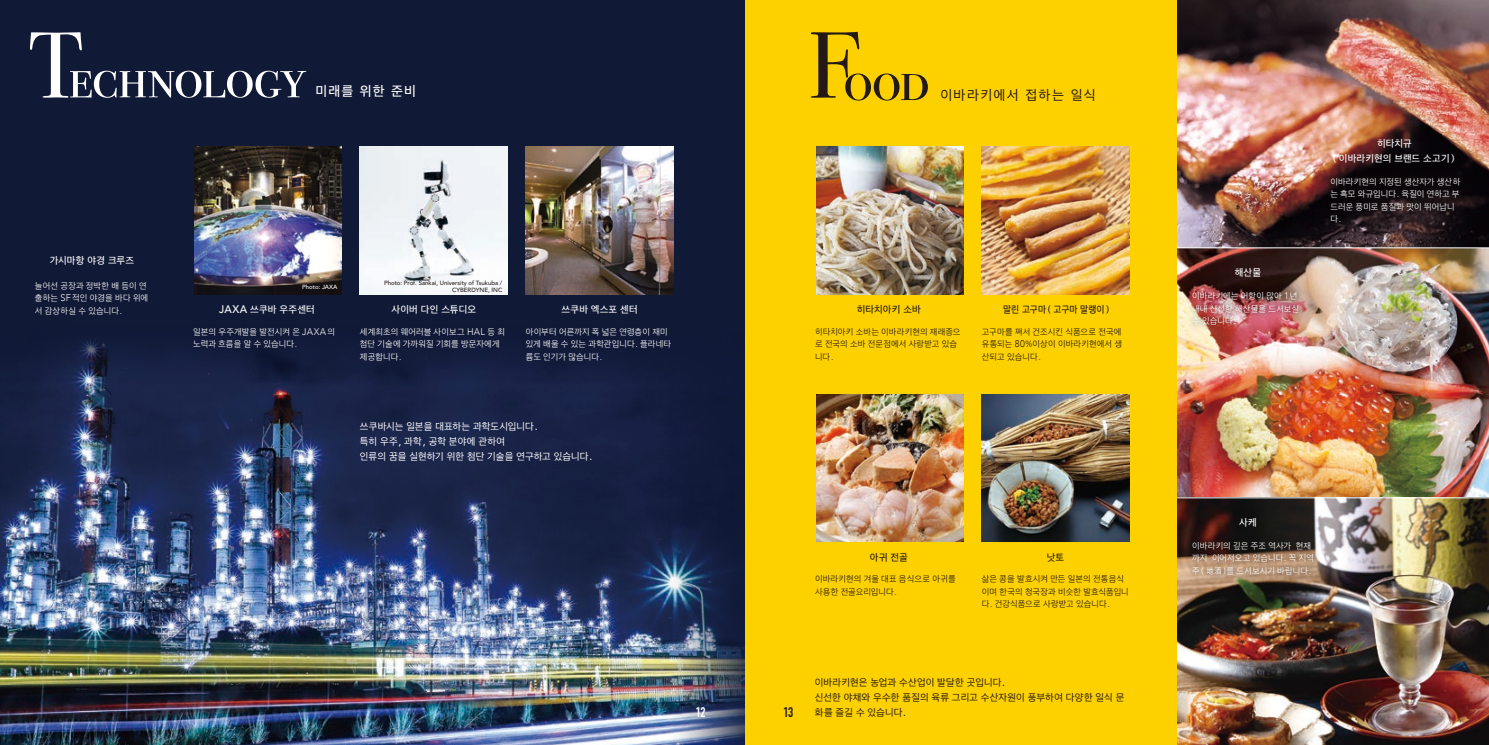
<style>
.page{position:relative;width:1489px;height:745px;background:#fff}
.page>*{position:absolute;margin:0;border:0;box-sizing:border-box;transform-origin:0 0}
.t1{font:57.5px "Bodoni Svty Two SCITCTT";letter-spacing:-.01em;color:#fff}
.t2{font:57.5px "Bodoni Svty Two SCITCTT";color:#231916}
.t3{font:13.75px "Apple SD Gothic Neo";letter-spacing:.095em;color:#231916}
.t4{font:500 13.75px "Apple SD Gothic Neo";letter-spacing:.085em;color:#fff}
.t5{font:700 13.75px "DIN Condensed";color:#fff}
.t6{font:700 13.75px "DIN Condensed";color:#231916}
.t7{font:10px/15px "Apple SD Gothic Neo";letter-spacing:.01em;color:#231916}
.t8{font:10px/15px "Apple SD Gothic Neo";color:#fff}
.t9{font:500 10px/15px "Apple SD Gothic Neo";letter-spacing:.015em;color:#fff;text-align:center}
.t10{font:500 10px "Apple SD Gothic Neo";letter-spacing:.01em;color:#231916}
.t11{font:500 10px "Apple SD Gothic Neo";letter-spacing:.01em;color:#231916;scale:.93 1}
.t12{font:300 8.75px/12.5px "Apple SD Gothic Neo";letter-spacing:.01em;color:#fff}
.t13{font:300 8.75px/12.5px "Apple SD Gothic Neo";letter-spacing:.01em;color:#231916}
.t14{font:500 6.12px/6.2px "Avenir";color:#231916;text-align:right}
.t15{font:500 6.12px "Avenir";color:#fff}
.s1{font-size:93.75px}
.s2{font-family:"Avenir";font-size:9.62px}
.s3{font-family:"Avenir";font-size:11px}
</style>
<div class="page">
<div style="left:744px;top:0;width:744px;height:744px;background:#fdd000"></div>
<img style="left:1177px;top:0;width:311px;height:247px">
<img style="left:1177px;top:248px;width:311px;height:249px">
<img style="left:1177px;top:498px;width:311px;height:246px">
<div style="left:0;top:0;width:744px;height:744px;background:#101936"></div>
<img style="left:0;top:340px;width:744px;height:404px">
<img style="left:194px;top:146px;width:148px;height:148px">
<img style="left:816px;top:146px;width:147px;height:148px">
<img style="left:816px;top:394px;width:147px;height:147px">
<img style="left:360px;top:146px;width:147px;height:148px">
<img style="left:981px;top:146px;width:148px;height:148px">
<img style="left:981px;top:394px;width:148px;height:147px">
<img style="left:526px;top:146px;width:147px;height:148px">
<svg style="left:1186px;top:535px;width:133px;height:46px;background:#7a604e"></svg>
<img style="left:1186px;top:285px;width:118px;height:46px">
<svg style="left:1324px;top:171px;width:141px;height:57px;background:#180f12"></svg>
<hr style="left:1176px;top:247px;width:312px;height:1px;background:#fff">
<hr style="left:1176px;top:497px;width:312px;height:1px;background:#fff">
<h1 class="t1" style="left:28px;top:43px;width:279px"><span class="s1">T</span>echnology</h1>
<h2 class="t4" style="left:315px;top:84px;width:102px">미래를 위한 준비</h2>
<p class="t9" style="left:50px;top:253px;width:86px">가시마항 야경 크루즈</p>
<h1 class="t2" style="left:808px;top:46px;width:123px"><span class="s1">F</span>ood</h1>
<h2 class="t3" style="left:940px;top:87px;width:157px">이바라키에서 접하는 일식</h2>
<p class="t12" style="left:35px;top:280px;width:115px">늘어선 공장과 정박한 배 등이 연 출하는 <span class="s2">SF</span> 적인 야경을 바다 위에 서 감상하실 수 있습니다<span class="s2">.</span></p>
<p class="t15" style="left:302px;top:281px;width:37px">Photo: JAXA</p>
<p class="t14" style="left:384px;top:279px;width:120px">Photo: Prof. Sankai, University of Tsukuba /<br>CYBERDYNE, INC</p>
<p class="t9" style="left:219px;top:302px;width:97px"><span class="s3">JAXA</span> 쓰쿠바 우주센터</p>
<p class="t9" style="left:391px;top:302px;width:86px">사이버 다인 스튜디오</p>
<p class="t11" style="left:1003px;top:304px;width:118px">말린 고구마（고구마 말랭이）</p>
<p class="t9" style="left:561px;top:302px;width:78px">쓰쿠바 엑스포 센터</p>
<p class="t10" style="left:856px;top:304px;width:66px">히타치아키 소바</p>
<p class="t12" style="left:193px;top:325px;width:143px">일본의 우주개발을 발전시켜 온 <span class="s2">JAXA</span> 의 노력과 흐름을 알 수 있습니다<span class="s2">.</span></p>
<p class="t13" style="left:815px;top:325px;width:147px">히타치아키 소바는 이바라키현의 재래종으 로 전국의 소바 전문점에서 사랑받고 있습 니다<span class="s2">.</span></p>
<p class="t12" style="left:360px;top:325px;width:146px">세계최초의 웨어러블 사이보그 <span class="s2">HAL</span> 등 최 첨단 기술에 가까워질 기회를 방문자에게 제공합니다<span class="s2">.</span></p>
<p class="t13" style="left:981px;top:325px;width:142px;text-align:justify">고구마를 쪄서 건조시킨 식품으로 전국에 유통되는 <span class="s2">80</span>％이상이 이바라키현에서 생 산되고 있습니다<span class="s2">.</span></p>
<p class="t12" style="left:526px;top:325px;width:147px">아이부터 어른까지 폭 넓은 연령층이 재미 있게 배울 수 있는 과학관입니다<span class="s2">.</span> 플라네타 륨도 인기가 많습니다<span class="s2">.</span></p>
<p class="t8" style="left:360px;top:419px;width:234px">쓰쿠바시는 일본을 대표하는 과학도시입니다<span class="s3">.<br></span>특히 우주<span class="s3">,</span> 과학<span class="s3">,</span> 공학 분야에 관하여<br>인류의 꿈을 실현하기 위한 첨단 기술을 연구하고 있습니다<span class="s3">.</span></p>
<p class="t10" style="left:869px;top:551px;width:48px">아귀 전골　</p>
<p class="t13" style="left:815px;top:573px;width:142px">이바라키현의 겨울 대표 음식으로 아귀를 사용한 전골요리입니다<span class="s2">.</span></p>
<p class="t10" style="left:1046px;top:551px;width:19px">낫토</p>
<p class="t13" style="left:981px;top:573px;width:149px">삶은 콩을 발효시켜 만든 일본의 전통음식 이며 한국의 청국장과 비슷한 발효식품입니 다<span class="s2">.</span> 건강식품으로 사랑받고 있습니다<span class="s2">.</span></p>
<h2 class="t5" style="left:695px;top:702px;width:11px">12</h2>
<h2 class="t6" style="left:783px;top:702px;width:11px">13</h2>
<p class="t7" style="left:814px;top:675px;width:311px">이바라키현은 농업과 수산업이 발달한 곳입니다<span class="s3">.<br></span>신선한 야채와 우수한 품질의 육류 그리고 수산자원이 풍부하여 다양한 일식 문 화를 즐길 수 있습니다<span class="s3">.</span></p>
<p class="t9" style="left:1234px;top:265px;width:28px">해산물</p>
<p class="t12" style="left:1192px;top:290px;width:108px">이바라키에는 어항이 많아 <span class="s2">1</span>년 내내 신선한 해산물을 드셔보실 수 있습니다<span class="s2">.</span></p>
<p class="t9" style="left:1330px;top:137px;width:128px">히타치규<br>（이바라키현의 브랜드 소고기）</p>
<p class="t12" style="left:1330px;top:176px;width:131px">이바라키현의 지정된 생산자가 생산하 는 흑모 와규입니다<span class="s2">.</span> 육질이 연하고 부 드러운 풍미로 품질과 맛이 뛰어납니 다<span class="s2">.</span></p>
<p class="t9" style="left:1238px;top:515px;width:19px">사케</p>
<p class="t12" style="left:1192px;top:539px;width:123px">이바라키의 깊은 주조 역사가 현재 까지 이어져오고 있습니다<span class="s2">.</span> 꼭 지역 주（地酒）를 드셔보시기 바랍니다<span class="s2">.</span></p>
</div>
